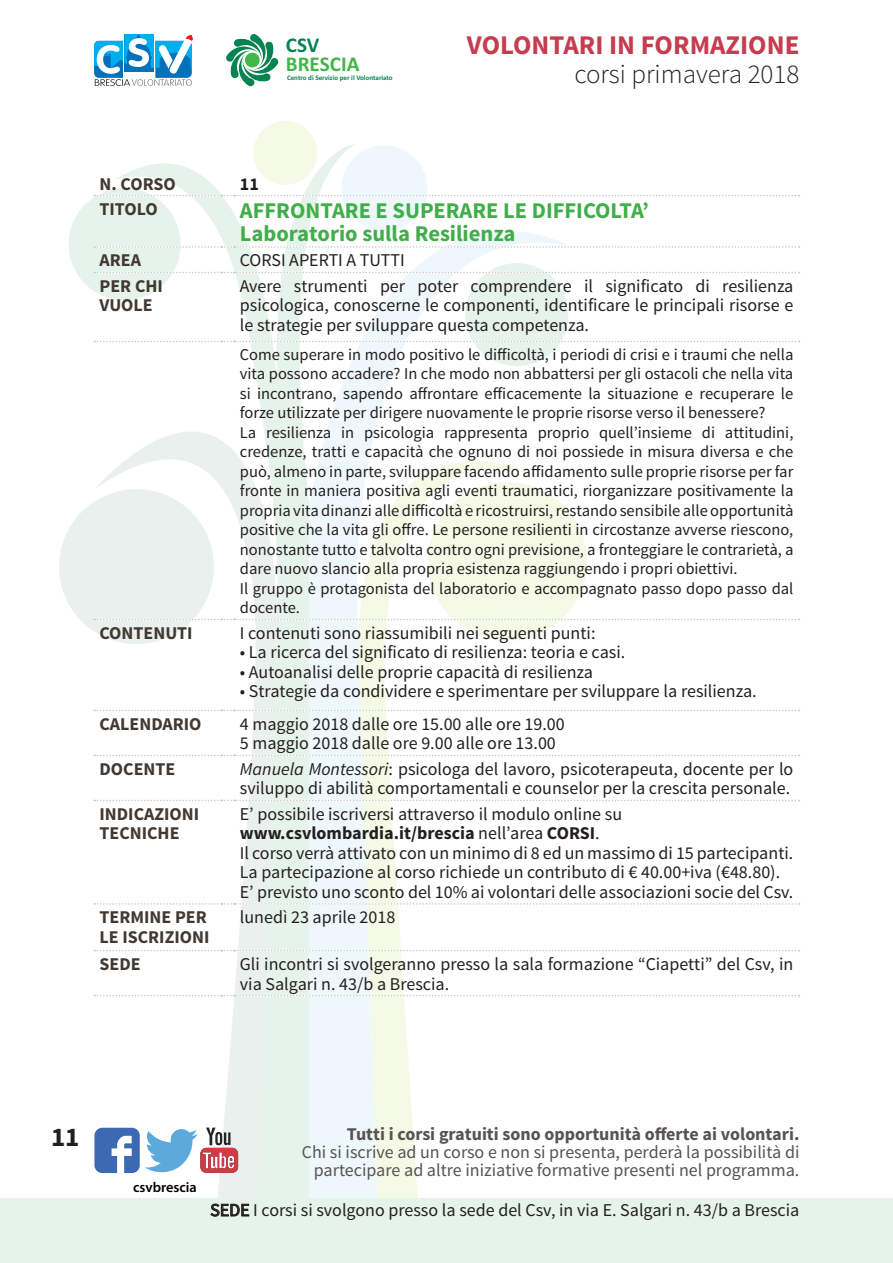
<style>
.page{position:relative;width:893px;height:1263px;background:#fff}
.page>*{position:absolute;margin:0;border:0;box-sizing:border-box;transform-origin:0 0}
.t1{font:700 27px "Source Sans Pro";color:#c53d4e}
.t2{font:300 27px "Source Sans Pro";color:#231f20}
.Sommario_-_Testo{font:700 27px "Source Sans Pro";color:#231f20}
.t3{font:700 22.5px "Source Sans Pro";color:#40ae49}
.t4{font:700 21.15px "Calibri";color:#43b649}
.t5{font:700 21.15px "Calibri";color:#068350}
.t6{font:18px/19.5px "Source Sans Pro";color:#231f20}
.t7{font:18px/18px "Source Sans Pro";color:#565351;text-align:right}
.t8{font:700 18px/19.5px "Source Sans Pro";color:#423932}
.t9{font:700 18px "Source Sans Pro";color:#565351}
.t10{font:700 18px "Source Sans Pro";color:#231f20}
.t11{font:16.5px/19.5px "Source Sans Pro";color:#231f20;text-align:justify}
.t12{font:600 14.25px "Myriad Pro";color:#000001}
.t13{font:700 7.05px "Calibri";letter-spacing:-.005em;color:#068350}
.s1{font-style:italic}
.s2{font-weight:400}
</style>
<div class="page">
<svg style="left:115px;top:123px;width:198px;height:1075px"></svg>
<svg style="left:309px;top:140px;width:259px;height:1058px"></svg>
<div style="left:0;top:1198px;width:893px;height:65px;background:#e6f3eb"></div>
<div style="left:69px;top:188px;width:112px;height:112px;background:#e6f3eb;border-radius:50%"></div>
<div style="left:341px;top:145px;width:86px;height:86px;background:#eef7fb;border-radius:50%"></div>
<div style="left:59px;top:489px;width:155px;height:155px;background:#eaf0ed;border-radius:50%"></div>
<div style="left:428px;top:482px;width:159px;height:159px;background:#f4fae6;border-radius:50%"></div>
<div style="left:253px;top:121px;width:64px;height:64px;background:#f4fae6;border-radius:50%"></div>
<div style="left:465px;top:263px;width:103px;height:103px;background:#e6f3eb;border-radius:50%"></div>
<hr style="left:892px;top:1198px;width:1px;height:65px;background:#008737">
<svg style="left:210px;top:1203px;width:39px;height:14px"></svg>
<svg style="left:94px;top:195px;width:706px;height:1px"></svg>
<svg style="left:94px;top:246px;width:706px;height:2px"></svg>
<svg style="left:94px;top:272px;width:706px;height:1px"></svg>
<svg style="left:94px;top:341px;width:706px;height:1px"></svg>
<svg style="left:94px;top:619px;width:706px;height:1px"></svg>
<svg style="left:94px;top:710px;width:706px;height:1px"></svg>
<svg style="left:94px;top:755px;width:706px;height:1px"></svg>
<svg style="left:94px;top:800px;width:706px;height:1px"></svg>
<svg style="left:94px;top:903px;width:706px;height:2px"></svg>
<svg style="left:94px;top:950px;width:706px;height:1px"></svg>
<svg style="left:94px;top:995px;width:706px;height:8px"></svg>
<svg style="left:94px;top:34px;width:99px;height:52px"></svg>
<svg style="left:226px;top:34px;width:52px;height:52px"></svg>
<div style="left:245px;top:53px;width:15px;height:14px;background:#43b649;border-radius:50%"></div>
<svg style="left:244px;top:1175px;width:6px;height:6px"></svg>
<svg style="left:94px;top:1126px;width:144px;height:55px"></svg>
<p class="t5" style="left:286px;top:32px;width:35px">CSV</p>
<p class="t4" style="left:286px;top:50px;width:75px">BRESCIA</p>
<p class="t13" style="left:287px;top:73px;width:107px">Centro di Servizio per il Volontariato</p>
<h1 class="t1" style="left:467px;top:28px;width:334px">VOLONTARI IN FORMAZIONE</h1>
<h1 class="t2" style="left:574px;top:57px;width:226px">corsi primavera 2018</h1>
<p class="t8" style="left:100px;top:175px;width:78px">N. CORSO</p>
<p class="t10" style="left:240px;top:172px;width:21px">11</p>
<p class="t8" style="left:100px;top:200px;width:60px">TITOLO</p>
<p class="t3" style="left:240px;top:197px;width:411px">AFFRONTARE E SUPERARE LE DIFFICOLTA’</p>
<p class="t3" style="left:240px;top:219px;width:277px">Laboratorio sulla Resilienza</p>
<p class="t8" style="left:100px;top:251px;width:43px">AREA</p>
<p class="t6" style="left:240px;top:251px;width:166px">CORSI APERTI A TUTTI</p>
<p class="t8" style="left:100px;top:277px;width:65px">PER CHI</p>
<p class="t8" style="left:100px;top:296px;width:55px">VUOLE</p>
<p class="t6" style="left:240px;top:277px;width:555px;text-align:justify">Avere strumenti per poter comprendere il significato di resilienza psicologica, conoscerne le componenti, identificare le principali risorse e le strategie per sviluppare questa competenza.</p>
<p class="t11" style="left:240px;top:345px;width:555px">Come superare in modo positivo le difficoltà, i periodi di crisi e i traumi che nella vita possono accadere? In che modo non abbattersi per gli ostacoli che nella vita si incontrano, sapendo affrontare efficacemente la situazione e recuperare le forze utilizzate per dirigere nuovamente le proprie risorse verso il benessere?</p>
<p class="t11" style="left:240px;top:423px;width:555px">La resilienza in psicologia rappresenta proprio quell’insieme di attitudini, credenze, tratti e capacità che ognuno di noi possiede in misura diversa e che può, almeno in parte, sviluppare facendo affidamento sulle proprie risorse per far fronte in maniera positiva agli eventi traumatici, riorganizzare positivamente la propria vita dinanzi alle difficoltà e ricostruirsi, restando sensibile alle opportunità positive che la vita gli offre. Le persone resilienti in circostanze avverse riescono, nonostante tutto e talvolta contro ogni previsione, a fronteggiare le contrarietà, a dare nuovo slancio alla propria esistenza raggiungendo i propri obiettivi.</p>
<p class="t11" style="left:240px;top:579px;width:555px">Il gruppo è protagonista del laboratorio e accompagnato passo dopo passo dal docente.</p>
<p class="t8" style="left:100px;top:624px;width:95px">CONTENUTI</p>
<p class="t6" style="left:240px;top:623px;width:357px">I contenuti sono riassumibili nei seguenti punti:</p>
<p class="t6" style="left:240px;top:643px;width:387px">• La ricerca del significato di resilienza: teoria e casi.</p>
<p class="t6" style="left:240px;top:662px;width:355px">• Autoanalisi delle proprie capacità di resilienza</p>
<p class="t6" style="left:240px;top:682px;width:518px">• Strategie da condividere e sperimentare per sviluppare la resilienza.</p>
<p class="t8" style="left:100px;top:715px;width:104px">CALENDARIO</p>
<p class="t6" style="left:240px;top:714px;width:326px">4 maggio 2018 dalle ore 15.00 alle ore 19.00</p>
<p class="t6" style="left:240px;top:734px;width:318px">5 maggio 2018 dalle ore 9.00 alle ore 13.00</p>
<p class="t8" style="left:100px;top:760px;width:77px">DOCENTE</p>
<p class="t6" style="left:240px;top:759px;width:555px"><span class="s1">Manuela Montessori</span>: psicologa del lavoro, psicoterapeuta, docente per lo sviluppo di abilità comportamentali e counselor per la crescita personale.</p>
<p class="t8" style="left:100px;top:805px;width:101px">INDICAZIONI</p>
<p class="t8" style="left:100px;top:824px;width:81px">TECNICHE</p>
<p class="t6" style="left:240px;top:804px;width:384px">E’ possibile iscriversi attraverso il modulo online su</p>
<p class="t10" style="left:240px;top:822px;width:361px">www.csvlombardia.it/brescia <span class="s2">nell’area</span> CORSI<span class="s2">.</span></p>
<p class="t6" style="left:240px;top:843px;width:555px">Il corso verrà attivato con un minimo di 8 ed un massimo di 15 partecipanti.<br>La partecipazione al corso richiede un contributo di € 40.00+iva (€48.80).</p>
<p class="t6" style="left:240px;top:882px;width:555px">E’ previsto uno sconto del 10% ai volontari delle associazioni socie del Csv.</p>
<p class="t8" style="left:100px;top:908px;width:111px">TERMINE PER<br>LE ISCRIZIONI</p>
<p class="t6" style="left:240px;top:908px;width:157px">lunedì 23 aprile 2018</p>
<p class="t8" style="left:100px;top:955px;width:43px">SEDE</p>
<p class="t6" style="left:240px;top:955px;width:555px">Gli incontri si svolgeranno presso la sala formazione “Ciapetti” del Csv, in via Salgari n. 43/b a Brescia.</p>
<p class="Sommario_-_Testo" style="left:51px;top:1120px;width:30px">11</p>
<p class="t12" style="left:133px;top:1178px;width:65px">csvbrescia</p>
<p class="t9" style="left:347px;top:1123px;width:454px">Tutti i corsi gratuiti sono opportunità offerte ai volontari.</p>
<p class="t7" style="left:302px;top:1144px;width:499px">Chi si iscrive ad un corso e non si presenta, perderà la possibilità di partecipare ad altre iniziative formative presenti nel programma.</p>
<p class="t6" style="left:210px;top:1200px;width:591px">SEDE I corsi si svolgono presso la sede del Csv, in via E. Salgari n. 43/b a Brescia</p>
</div>
